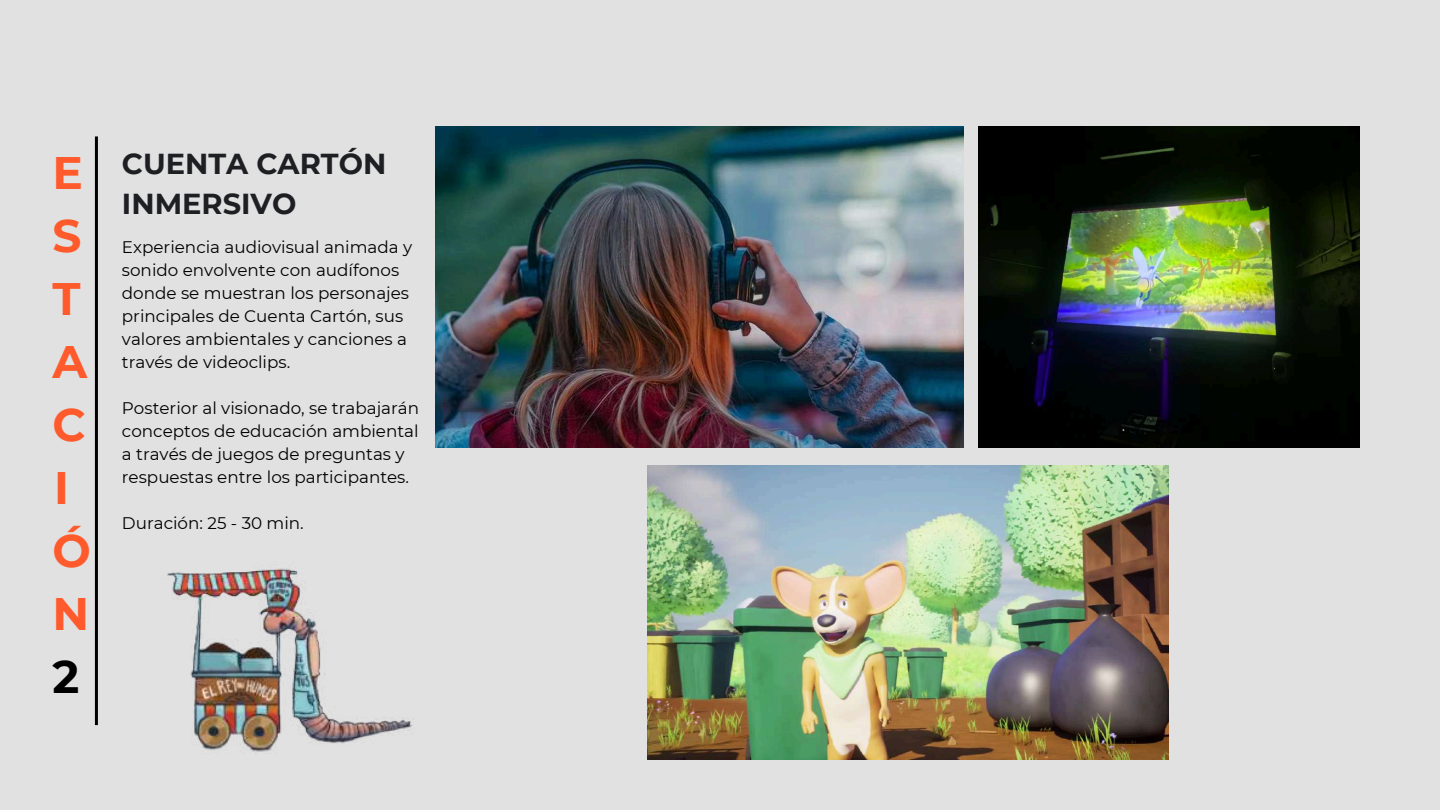
<style>
.page{position:relative;width:1440px;height:810px;background:#e1e1e1}
.page>*{position:absolute;margin:0;border:0;box-sizing:border-box;transform-origin:0 0}
.t1{font:700 45.5px/63px "Montserrat";color:#ff5a2c}
.t2{font:700 45.5px "Montserrat";color:#000}
.t3{font:700 28.8px/39.8px "Montserrat";color:#1d1f23}
.t4{font:16.8px/23px "Montserrat";color:#000}
</style>
<div class="page">
<hr style="left:95px;top:136px;width:3px;height:589px;background:#000">
<img style="left:978px;top:127px;width:381px;height:321px">
<img style="left:435px;top:127px;width:529px;height:321px">
<img style="left:167px;top:568px;width:247px;height:186px">
<img style="left:648px;top:466px;width:521px;height:293px">
<h1 class="t1" style="left:52px;top:142px;width:40px">E<br>S<br>T<br>A<br>C<br>I<br>Ó<br>N</h1>
<h1 class="t2" style="left:52px;top:649px;width:28px">2</h1>
<h2 class="t3" style="left:122px;top:144px;width:266px">CUENTA CARTÓN<br>INMERSIVO</h2>
<p class="t4" style="left:122px;top:235px;width:292px">Experiencia audiovisual animada y sonido envolvente con audífonos donde se muestran los personajes principales de Cuenta Cartón, sus valores ambientales y canciones a través de videoclips.</p>
<p class="t4" style="left:122px;top:396px;width:299px">Posterior al visionado, se trabajarán conceptos de educación ambiental a través de juegos de preguntas y respuestas entre los participantes.</p>
<p class="t4" style="left:122px;top:511px;width:183px">Duración: 25 - 30 min.</p>
</div>
